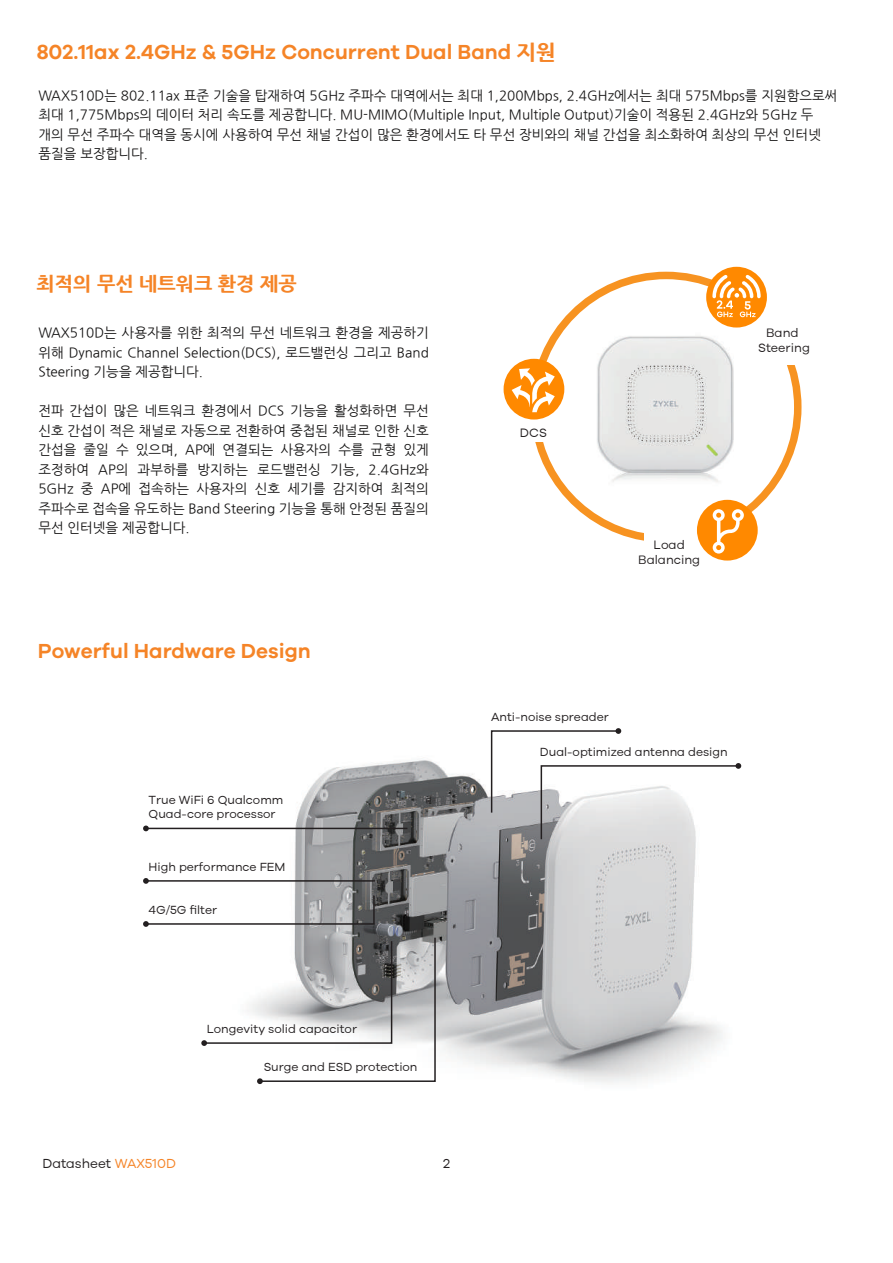
<style>
.page{position:relative;width:893px;height:1263px;background:#fff}
.page>*{position:absolute;margin:0;border:0;box-sizing:border-box;transform-origin:0 0}
.t1{font:600 21px "Galano Grotesque";color:#f58427}
.t2{font:800 19.5px "Nanum Gothic";color:#f58427}
.t3{font:13.5px/19.5px "Nanum Gothic";color:#131212;text-align:justify}
.t4{font:13.5px "Galano Grotesque";color:#231f20}
.t5{font:12.6px/15.1px "Galano Grotesque";color:#231f20;text-align:center}
.t6{font:12.15px/14.5px "Galano Grotesque";color:#231f20}
.s1{font-family:"Nanum Gothic";font-weight:800}
.s2{color:#f58427}
</style>
<div class="page">
<svg style="left:527px;top:268px;width:275px;height:277px"></svg>
<div style="left:514px;top:400px;width:37px;height:42px;background:#fff"></div>
<div style="left:745px;top:313px;width:89px;height:52px;background:#fff"></div>
<div style="left:644px;top:528px;width:78px;height:53px;background:#fff"></div>
<div style="left:504px;top:359px;width:60px;height:60px;background:#ff8900;border-radius:50%"></div>
<svg style="left:512px;top:368px;width:43px;height:44px"></svg>
<div style="left:706px;top:267px;width:61px;height:60px;background:#ff8900;border-radius:50%"></div>
<svg style="left:712px;top:275px;width:49px;height:42px"></svg>
<div style="left:697px;top:500px;width:61px;height:60px;background:#ff8900;border-radius:50%"></div>
<svg style="left:713px;top:509px;width:31px;height:45px"></svg>
<img style="left:209px;top:760px;width:533px;height:325px">
<svg style="left:143px;top:894px;width:232px;height:33px"></svg>
<svg style="left:143px;top:878px;width:6px;height:6px"></svg>
<hr style="left:146px;top:880px;width:229px;height:2px;background:#231f20">
<svg style="left:143px;top:825px;width:6px;height:6px"></svg>
<hr style="left:147px;top:828px;width:260px;height:1px;background:#231f20">
<svg style="left:490px;top:728px;width:251px;height:113px"></svg>
<svg style="left:201px;top:936px;width:235px;height:148px"></svg>
<h1 class="t1" style="left:37px;top:39px;width:521px">802.11ax 2.4GHz &amp; 5GHz Concurrent Dual Band <span class="s1">지원</span></h1>
<p class="t3" style="left:38px;top:86px;width:801px;text-align:left">WAX510D는 802.11ax 표준 기술을 탑재하여 5GHz 주파수 대역에서는 최대 1,200Mbps, 2.4GHz에서는 최대 575Mbps를 지원함으로써 최대 1,775Mbps의 데이터 처리 속도를 제공합니다. MU-MIMO(Multiple Input, Multiple Output)기술이 적용된 2.4GHz와 5GHz 두 개의 무선 주파수 대역을 동시에 사용하여 무선 채널 간섭이 많은 환경에서도 타 무선 장비와의 채널 간섭을 최소화하여 최상의 무선 인터넷 품질을 보장합니다.</p>
<h2 class="t2" style="left:37px;top:273px;width:262px">최적의 무선 네트워크 환경 제공</h2>
<p class="t3" style="left:38px;top:323px;width:392px">WAX510D는 사용자를 위한 최적의 무선 네트워크 환경을 제공하기 위해 Dynamic Channel Selection(DCS), 로드밸런싱 그리고 Band Steering 기능을 제공합니다.</p>
<p class="t3" style="left:38px;top:401px;width:392px">전파 간섭이 많은 네트워크 환경에서 DCS 기능을 활성화하면 무선 신호 간섭이 적은 채널로 자동으로 전환하여 중첩된 채널로 인한 신호 간섭을 줄일 수 있으며, AP에 연결되는 사용자의 수를 균형 있게 조정하여 AP의 과부하를 방지하는 로드밸런싱 기능, 2.4GHz와 5GHz 중 AP에 접속하는 사용자의 신호 세기를 감지하여 최적의 주파수로 접속을 유도하는 Band Steering 기능을 통해 안정된 품질의 무선 인터넷을 제공합니다.</p>
<h1 class="t1" style="left:38px;top:639px;width:275px">Powerful Hardware Design</h1>
<p class="t6" style="left:149px;top:792px;width:136px">True WiFi 6 Qualcomm<br>Quad-core processor</p>
<p class="t6" style="left:148px;top:859px;width:139px">High performance FEM</p>
<p class="t6" style="left:148px;top:902px;width:70px">4G/5G filter</p>
<p class="t5" style="left:520px;top:424px;width:28px">DCS</p>
<p class="t5" style="left:758px;top:325px;width:53px">Band<br>Steering</p>
<p class="t5" style="left:638px;top:537px;width:64px">Load<br>Balancing</p>
<p class="t6" style="left:491px;top:709px;width:119px">Anti-noise spreader</p>
<p class="t6" style="left:540px;top:744px;width:189px">Dual-optimized antenna design</p>
<p class="t6" style="left:207px;top:1021px;width:152px">Longevity solid capacitor</p>
<p class="t6" style="left:264px;top:1059px;width:155px">Surge and ESD protection</p>
<p class="t4" style="left:43px;top:1155px;width:135px">Datasheet <span class="s2">WAX510D</span></p>
<p class="t4" style="left:443px;top:1155px;width:8px">2</p>
</div>
